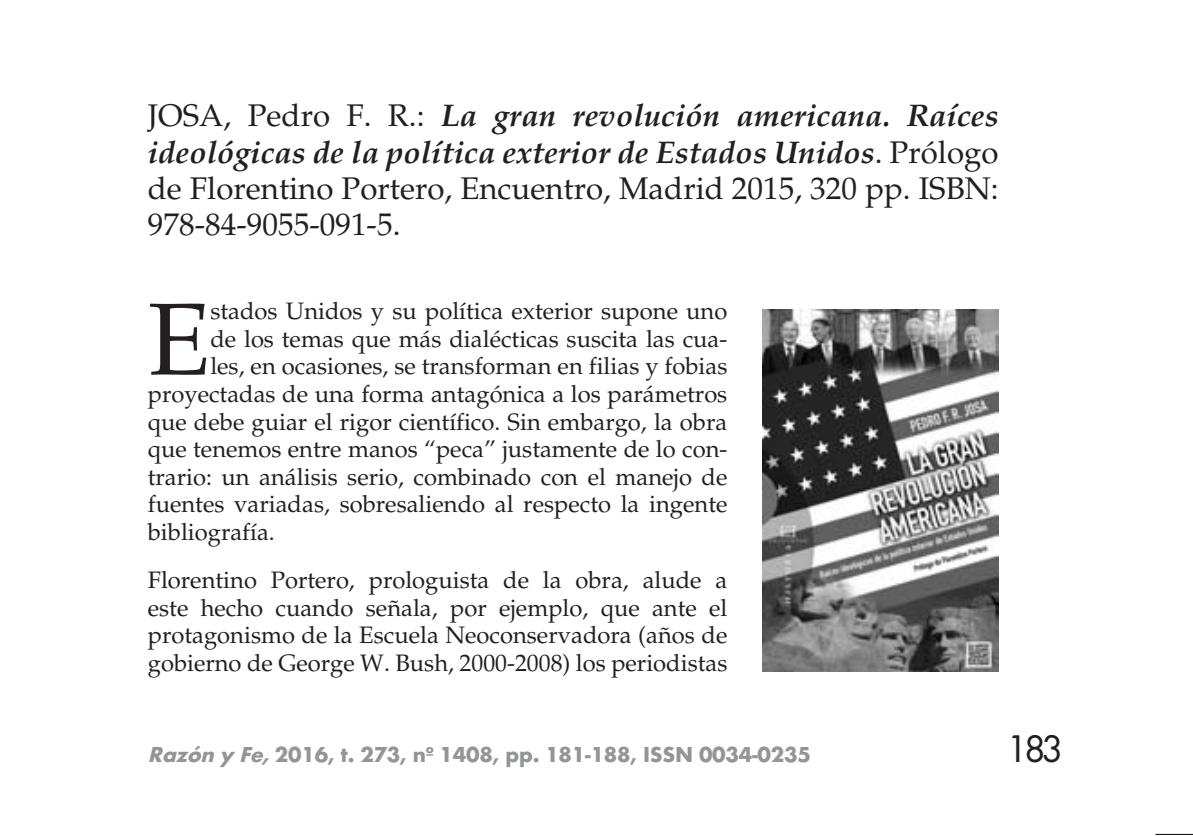
<style>
.page{position:relative;width:1193px;height:836px;background:#fff}
.page>*{position:absolute;margin:0;border:0;box-sizing:border-box;transform-origin:0 0}
.t1{font:102.25px "Palatino";color:#231f20}
.t2{font:40px "Futura T";color:#231f20}
.t3{font:31.25px/36.2px "Palatino";color:#231f20;text-align:justify}
.t4{font:23.75px/27.5px "Palatino";color:#231f20;text-align:justify}
.t5{font:700 22.5px "Futura T";letter-spacing:-.01em;color:#939598}
.s1{font-weight:700;font-style:italic}
.s2{font-style:italic}
</style>
<div class="page">
<img style="left:762px;top:309px;width:236px;height:362px">
<hr style="left:1155px;top:0;width:37px;height:1px;background:#000">
<hr style="left:1155px;top:833px;width:37px;height:1px;background:#000">
<p class="t3" style="left:148px;top:98px;width:852px">JOSA, Pedro F. R.: <span class="s1">La gran revolución americana. Raíces ideológicas de la política exterior de Estados Unidos</span>. Prólogo de Florentino Portero, Encuentro, Madrid 2015, 320 pp. ISBN:<br>978-84-9055-091-5.</p>
<p class="t1" style="left:148px;top:279px;width:64px">E</p>
<p class="t4" style="left:210px;top:298px;width:518px">stados Unidos y su política exterior supone uno</p>
<p class="t4" style="left:210px;top:325px;width:518px">de los temas que más dialécticas suscita las cua-</p>
<p class="t4" style="left:210px;top:353px;width:518px">les, en ocasiones, se transforman en filias y fobias</p>
<p class="t4" style="left:148px;top:380px;width:581px">proyectadas de una forma antagónica a los parámetros</p>
<p class="t4" style="left:148px;top:408px;width:581px">que debe guiar el rigor científico. Sin embargo, la obra</p>
<p class="t4" style="left:148px;top:435px;width:581px">que tenemos entre manos “peca” justamente de lo con-</p>
<p class="t4" style="left:148px;top:463px;width:581px">trario: un análisis serio, combinado con el manejo de</p>
<p class="t4" style="left:148px;top:490px;width:581px">fuentes variadas, sobresaliendo al respecto la ingente</p>
<p class="t4" style="left:148px;top:518px;width:128px">bibliografía.</p>
<p class="t4" style="left:148px;top:567px;width:581px">Florentino Portero, prologuista de la obra, alude a este hecho cuando señala, por ejemplo, que ante el protagonismo de la Escuela Neoconservadora (años de gobierno de George W. Bush, 2000-2008) los periodistas</p>
<p class="t5" style="left:148px;top:741px;width:664px"><span class="s2">Razón y Fe,</span>2016, t. 273, nº 1408, pp. 181-188, ISSN 0034-0235</p>
<p class="t2" style="left:1005px;top:725px;width:60px">183</p>
</div>
